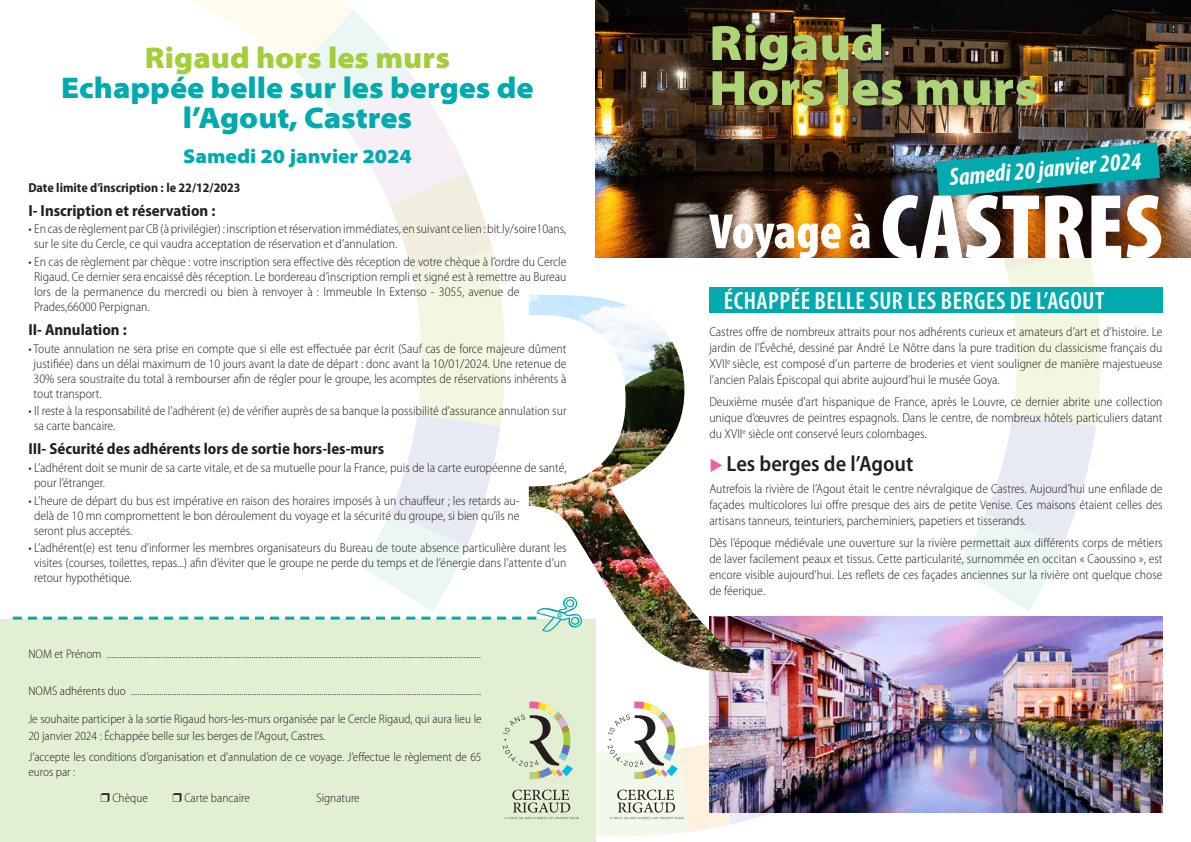
<style>
.page{position:relative;width:1191px;height:842px;background:#fff}
.page>*{position:absolute;margin:0;border:0;box-sizing:border-box;transform-origin:0 0}
.t1{font:900 semi-expanded 50px/45px "Myriad Pro";color:#aed477}
.t2{font:900 condensed 50px "Myriad Pro";letter-spacing:-.01em;color:#fff}
.t3{font:900 semi-expanded 30px/30px "Myriad Pro";color:#00aaad;text-align:center}
.t4{font:900 semi-expanded 30px "Myriad Pro";color:#a3cd39}
.t5{font:600 condensed 25px "Myriad Pro";letter-spacing:.02em;color:#fff}
.t6{font:italic 700 condensed 24.6px "Myriad Pro";color:#fff}
.t7{font:600 semi-condensed 22px "Myriad Pro";color:#231f20}
.t8{font:900 semi-expanded 20px "Myriad Pro";color:#00aaad}
.t9{font:700 semi-condensed 16px "Myriad Pro";color:#231f20}
.t10{font:300 semi-condensed 13px/15px "Myriad Pro";color:#231f20;text-align:justify}
.t11{font:700 semi-condensed 13px "Myriad Pro";color:#231f20}
.t12{font:300 semi-condensed 12.5px/17px "Myriad Pro";color:#231f20}
.s1{font-size:93px}
.s2{color:#ed5ea3}
</style>
<div class="page">
<img style="left:595px;top:0;width:596px;height:258px">
<img style="left:777px;top:0;width:383px;height:611px">
<div style="left:709px;top:288px;width:453px;height:25px;background:#00aaad"></div>
<div style="left:0;top:619px;width:595px;height:223px;background:#e3efd3"></div>
<svg style="left:13px;top:0;width:516px;height:620px"></svg>
<svg style="left:595px;top:673px;width:175px;height:163px"></svg>
<img style="left:709px;top:617px;width:453px;height:196px">
<img style="left:529px;top:295px;width:221px;height:378px">
<svg style="left:502px;top:662px;width:77px;height:158px"></svg>
<h2 class="t4" style="left:145px;top:41px;width:307px">Rigaud hors les murs</h2>
<h2 class="t3" style="left:61px;top:73px;width:474px">Echappée belle sur les berges de l’Agout, Castres</h2>
<h3 class="t8" style="left:183px;top:145px;width:230px">Samedi 20 janvier 2024</h3>
<p class="t11" style="left:28px;top:180px;width:214px">Date limite d’inscription : le 22/12/2023</p>
<p class="t9" style="left:28px;top:201px;width:189px">I- Inscription et réservation :</p>
<p class="t10" style="left:34px;top:222px;width:534px;text-indent:-6px">• En cas de règlement par CB (à privilégier) : inscription et réservation immédiates, en suivant ce lien : bit.ly/soire10ans, sur le site du Cercle, ce qui vaudra acceptation de réservation et d’annulation.</p>
<p class="t10" style="left:34px;top:255px;width:534px;text-align:left;text-indent:-6px">• En cas de règlement par chèque : votre inscription sera effective dès réception de votre chèque à l’ordre du Cercle Rigaud. Ce dernier sera encaissé dès réception. Le bordereau d’inscription rempli et signé est à remettre au Bureau lors de la permanence du mercredi ou bien à renvoyer à : Immeuble In Extenso - 3055, avenue de Prades,66000 Perpignan.</p>
<p class="t9" style="left:28px;top:320px;width:100px">II- Annulation :</p>
<p class="t10" style="left:34px;top:341px;width:534px;text-indent:-5px">• Toute annulation ne sera prise en compte que si elle est effectuée par écrit (Sauf cas de force majeure dûment justifiée) dans un délai maximum de 10 jours avant la date de départ : donc avant la 10/01/2024. Une retenue de 30% sera soustraite du total à rembourser afin de régler pour le groupe, les acomptes de réservations inhérents à tout transport.</p>
<p class="t10" style="left:34px;top:404px;width:534px;text-indent:-6px">• Il reste à la responsabilité de l’adhérent (e) de vérifier auprès de sa banque la possibilité d’assurance annulation sur sa carte bancaire.</p>
<p class="t9" style="left:28px;top:440px;width:357px">III- Sécurité des adhérents lors de sortie hors-les-murs</p>
<p class="t10" style="left:34px;top:460px;width:534px;text-indent:-6px">• L’adhérent doit se munir de sa carte vitale, et de sa mutuelle pour la France, puis de la carte européenne de santé, pour l’étranger.</p>
<p class="t10" style="left:34px;top:493px;width:487px;text-indent:-6px">• L’heure de départ du bus est impérative en raison des horaires imposés à un chauffeur ; les retards au&shy;delà de 10 mn compromettent le bon déroulement du voyage et la sécurité du groupe, si bien qu’ils ne seront plus acceptés.</p>
<p class="t10" style="left:34px;top:541px;width:534px;text-indent:-6px">• L’adhérent(e) est tenu d’informer les membres organisateurs du Bureau de toute absence particulière durant les visites (courses, toilettes, repas...) afin d’éviter que le groupe ne perde du temps et de l’énergie dans l’attente d’un retour hypothétique.</p>
<p class="t12" style="left:28px;top:645px;width:454px">NOM et Prénom .............................................................................................................................................................................</p>
<p class="t12" style="left:28px;top:682px;width:454px">NOMS adhérents duo ..................................................................................................................................................................</p>
<p class="t12" style="left:28px;top:711px;width:455px">Je souhaite participer à la sortie Rigaud hors-les-murs organisée par le Cercle Rigaud, qui aura lieu le<br>20 janvier 2024 : Échappée belle sur les berges de l’Agout, Castres.</p>
<p class="t12" style="left:28px;top:749px;width:455px;line-height:15px">J’accepte les conditions d’organisation et d’annulation de ce voyage. J’effectue le règlement de 65 euros par :</p>
<p class="t12" style="left:112px;top:789px;width:37px">Chèque</p>
<p class="t12" style="left:184px;top:789px;width:67px">Carte bancaire</p>
<p class="t12" style="left:316px;top:789px;width:45px">Signature</p>
<h1 class="t1" style="left:709px;top:21px;width:331px">Rigaud<br>Hors les murs</h1>
<h3 class="t6" style="left:948px;top:162px;width:194px;rotate:-5deg">Samedi 20 janvier 2024</h3>
<h1 class="t2" style="left:709px;top:204px;width:455px">Voyage à <span class="s1">CASTRES</span></h1>
<h3 class="t5" style="left:724px;top:287px;width:382px">ÉCHAPPÉE BELLE SUR LES BERGES DE L’AGOUT</h3>
<p class="t10" style="left:709px;top:324px;width:455px;line-height:16px">Castres offre de nombreux attraits pour nos adhérents curieux et amateurs d’art et d’histoire. Le jardin de l’Évêché, dessiné par André Le Nôtre dans la pure tradition du classicisme français du XVII<sup>e</sup> siècle, est composé d’un parterre de broderies et vient souligner de manière majestueuse l’ancien Palais Épiscopal qui abrite aujourd’hui le musée Goya.</p>
<p class="t10" style="left:709px;top:394px;width:455px;line-height:16px">Deuxième musée d’art hispanique de France, après le Louvre, ce dernier abrite une collection unique d’œuvres de peintres espagnols. Dans le centre, de nombreux hôtels particuliers datant du XVII<sup>e</sup> siècle ont conservé leurs colombages.</p>
<h3 class="t7" style="left:709px;top:452px;width:206px"><span class="s2">◆</span> Les berges de l’Agout</h3>
<p class="t10" style="left:709px;top:481px;width:455px;line-height:16px">Autrefois la rivière de l’Agout était le centre névralgique de Castres. Aujourd’hui une enfilade de façades multicolores lui offre presque des airs de petite Venise. Ces maisons étaient celles des artisans tanneurs, teinturiers, parcheminiers, papetiers et tisserands.</p>
<p class="t10" style="left:709px;top:534px;width:455px;line-height:16px">Dès l’époque médiévale une ouverture sur la rivière permettait aux différents corps de métiers de laver facilement peaux et tissus. Cette particularité, surnommée en occitan « Caoussino », est encore visible aujourd’hui. Les reflets de ces façades anciennes sur la rivière ont quelque chose de féerique.</p>
</div>
